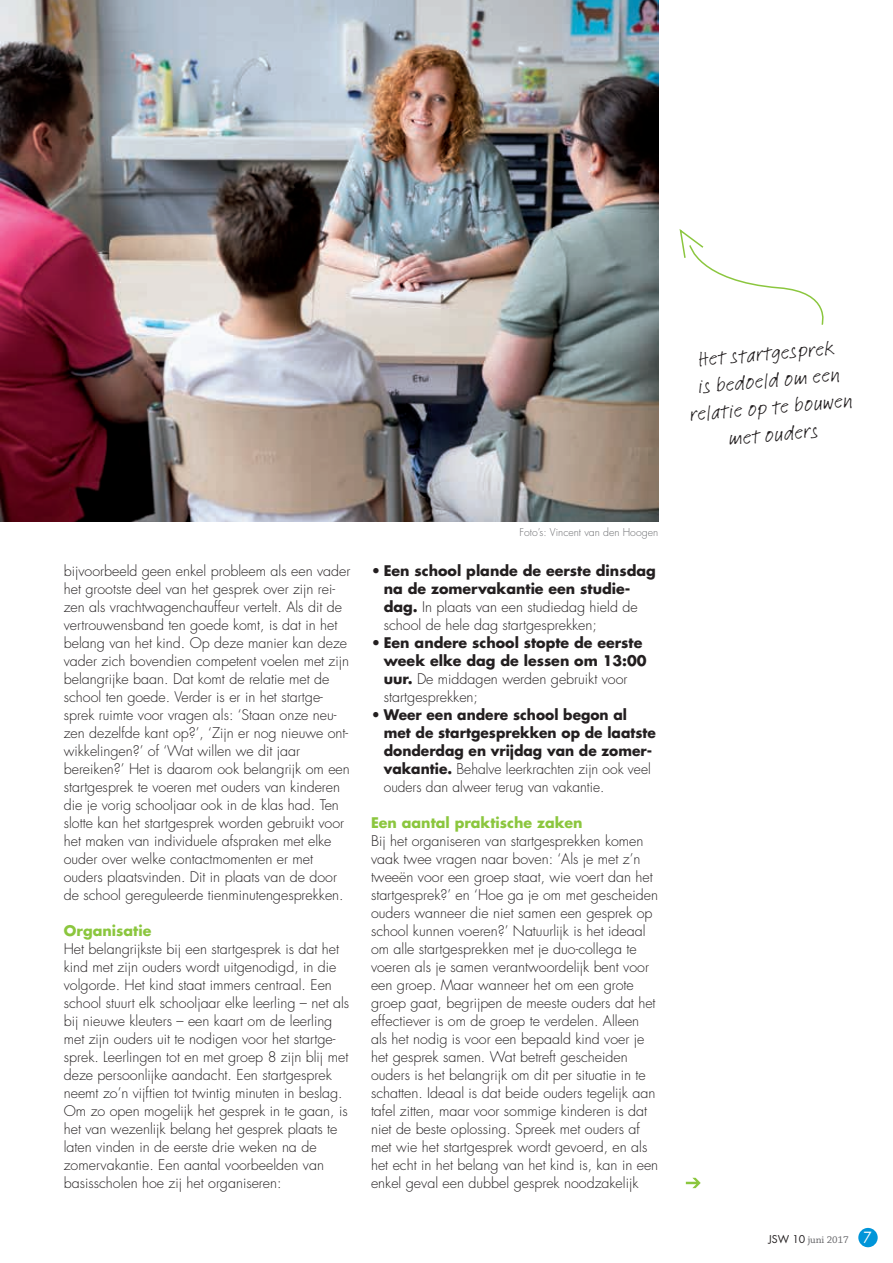
<style>
.page{position:relative;width:893px;height:1263px;background:#fff}
.page>*{position:absolute;margin:0;border:0;box-sizing:border-box;transform-origin:0 0}
.t1{font:21px/27px "Linotype Feltpen";color:#231f20;text-align:center}
.t2{font:300 14.25px/18px "Futura Std";color:#231f20}
.t3{font:700 14.25px/18px "Futura Std";color:#231f20}
.t4{font:700 14.25px "Futura Std";color:#8bc63e}
.t5{font:300 10.5px "Futura Std";color:#6c6d70}
.t6{font:10.5px "Chaparral Pro";color:#636366}
.s1{font-weight:300}
.s2{font-family:"Futura Std";color:#231f20}
.s3{font-family:"Futura Std";font-size:15px;color:#fff}
</style>
<div class="page">
<img style="left:0;top:0;width:658px;height:522px">
<svg style="left:679px;top:229px;width:145px;height:96px"></svg>
<svg style="left:686px;top:1178px;width:15px;height:10px"></svg>
<div style="left:858px;top:1228px;width:20px;height:19px;background:#0095d9;border-radius:50%"></div>
<h1 class="t1" style="left:684px;top:347px;width:165px;rotate:-5deg">Het startgesprek<br>is bedoeld om een relatie op te bouwen met ouders</h1>
<p class="t2" style="left:64px;top:562px;width:288px">bijvoorbeeld geen enkel probleem als een vader het grootste deel van het gesprek over zijn rei&shy;zen als vrachtwagenchauffeur vertelt. Als dit de vertrouwensband ten goede komt, is dat in het belang van het kind. Op deze manier kan deze vader zich bovendien competent voelen met zijn belangrijke baan. Dat komt de relatie met de school ten goede. Verder is er in het startge&shy;sprek ruimte voor vragen als: ‘Staan onze neu&shy;zen dezelfde kant op?’, ‘Zijn er nog nieuwe ont&shy;wikkelingen?’ of ‘Wat willen we dit jaar bereiken?’ Het is daarom ook belangrijk om een startgesprek te voeren met ouders van kinderen die je vorig schooljaar ook in de klas had. Ten slotte kan het startgesprek worden gebruikt voor het maken van individuele afspraken met elke ouder over welke contactmomenten er met ouders plaatsvinden. Dit in plaats van de door de school gereguleerde tienminutengesprekken.</p>
<p class="t4" style="left:64px;top:921px;width:89px">Organisatie</p>
<p class="t2" style="left:64px;top:940px;width:287px">Het belangrijkste bij een startgesprek is dat het kind met zijn ouders wordt uitgenodigd, in die volgorde. Het kind staat immers centraal. Een school stuurt elk schooljaar elke leerling – net als bij nieuwe kleuters – een kaart om de leerling met zijn ouders uit te nodigen voor het startge&shy;sprek. Leerlingen tot en met groep 8 zijn blij met deze persoonlijke aandacht. Een startgesprek neemt zo’n vijftien tot twintig minuten in beslag.<br>Om zo open mogelijk het gesprek in te gaan, is het van wezenlijk belang het gesprek plaats te laten vinden in de eerste drie weken na de zomervakantie. Een aantal voorbeelden van basisscholen hoe zij het organiseren:</p>
<p class="t5" style="left:519px;top:526px;width:140px">Foto’s: Vincent van den Hoogen</p>
<p class="t3" style="left:384px;top:561px;width:273px;text-indent:-13px">• Een school plande de eerste dinsdag na de zomervakantie een studie&shy;dag. <span class="s1">In plaats van een studiedag hield de school de hele dag startgesprekken;</span></p>
<p class="t3" style="left:384px;top:633px;width:264px;text-indent:-13px">• Een andere school stopte de eerste week elke dag de lessen om 13:00 uur. <span class="s1">De middagen werden gebruikt voor startgesprekken;</span></p>
<p class="t3" style="left:384px;top:705px;width:274px;text-indent:-13px">• Weer een andere school begon al met de startgesprekken op de laatste donderdag en vrijdag van de zomer&shy;vakantie. <span class="s1">Behalve leerkrachten zijn ook veel ouders dan alweer terug van vakantie.</span></p>
<p class="t4" style="left:371px;top:813px;width:213px">Een aantal praktische zaken</p>
<p class="t2" style="left:371px;top:832px;width:289px">Bij het organiseren van startgesprekken komen vaak twee vragen naar boven: ‘Als je met z’n tweeën voor een groep staat, wie voert dan het startgesprek?’ en ‘Hoe ga je om met gescheiden ouders wanneer die niet samen een gesprek op school kunnen voeren?’ Natuurlijk is het ideaal om alle startgesprekken met je duo-collega te voeren als je samen verantwoordelijk bent voor een groep. Maar wanneer het om een grote groep gaat, begrijpen de meeste ouders dat het effectiever is om de groep te verdelen. Alleen als het nodig is voor een bepaald kind voer je het gesprek samen. Wat betreft gescheiden ouders is het belangrijk om dit per situatie in te schatten. Ideaal is dat beide ouders tegelijk aan tafel zitten, maar voor sommige kinderen is dat niet de beste oplossing. Spreek met ouders af met wie het startgesprek wordt gevoerd, en als het echt in het belang van het kind is, kan in een enkel geval een dubbel gesprek noodzakelijk</p>
<p class="t6" style="left:769px;top:1234px;width:105px"><span class="s2">JSW 10</span> juni 2017 <span class="s3">7</span></p>
</div>
